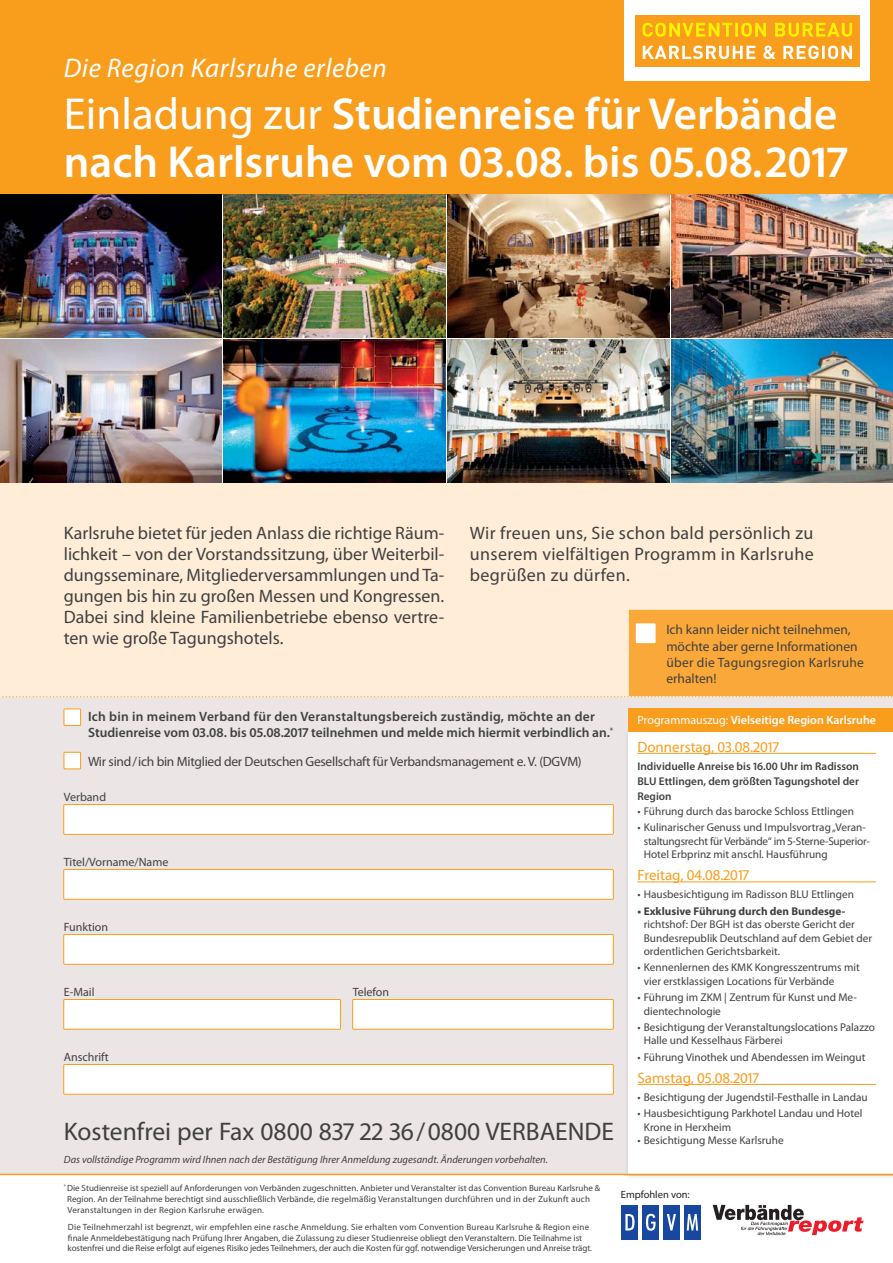
<style>
.page{position:relative;width:893px;height:1263px;background:#fff}
.page>*{position:absolute;margin:0;border:0;box-sizing:border-box;transform-origin:0 0}
.t1{font:600 45px/48px "Myriad Pro";color:#fff}
.t2{font:italic 27px "Myriad Pro";letter-spacing:.02em;color:#fff}
.t3{font:25.5px "Myriad Pro";color:#404041}
.t4{font:18px/21px "Myriad Pro";letter-spacing:.005em;color:#404041;text-align:justify}
.t5{font:15px "Myriad Pro";color:#f99d1c}
.t6{font:600 13.5px/16.2px "Myriad Pro";color:#404041}
.t7{font:13.5px/16.2px "Myriad Pro";color:#404041}
.t8{font:13.5px "Myriad Pro";letter-spacing:-.02em;color:#404041}
.t9{font:12px "Myriad Pro";color:#404041}
.t10{font:600 12px "Myriad Pro";color:#fff}
.t11{font:11.25px/13.5px "Myriad Pro";color:#404041}
.t12{font:600 11.25px/15px "Myriad Pro";color:#404041;text-align:justify}
.t13{font:700 11.25px "Myriad Pro";color:#404041}
.t14{font:italic 10.5px "Myriad Pro";color:#404041}
.t15{font:10.5px "Myriad Pro";color:#231f20}
.t16{font:9px/10.8px "Myriad Pro";color:#404041}
.s1{font-weight:400}
</style>
<div class="page">
<div style="left:0;top:0;width:893px;height:1174px;background:#ffedd7"></div>
<div style="left:0;top:0;width:893px;height:195px;background:#f99d1c"></div>
<div style="left:0;top:697px;width:893px;height:478px;background:#ebe6e5"></div>
<div style="left:64px;top:804px;width:549px;height:30px;background:#fff"></div>
<div style="left:64px;top:804px;width:549px;height:30px;border:1px solid #f99d1c"></div>
<div style="left:64px;top:869px;width:549px;height:30px;background:#fff"></div>
<div style="left:64px;top:869px;width:549px;height:30px;border:1px solid #f99d1c"></div>
<div style="left:64px;top:934px;width:549px;height:30px;background:#fff"></div>
<div style="left:64px;top:934px;width:549px;height:30px;border:1px solid #f99d1c"></div>
<div style="left:64px;top:1064px;width:549px;height:30px;background:#fff"></div>
<div style="left:64px;top:1064px;width:549px;height:30px;border:1px solid #f99d1c"></div>
<div style="left:64px;top:709px;width:17px;height:16px;background:#fff"></div>
<div style="left:64px;top:709px;width:17px;height:17px;border:1px solid #f99d1c"></div>
<div style="left:64px;top:752px;width:17px;height:17px;background:#fff"></div>
<div style="left:64px;top:752px;width:17px;height:17px;border:1px solid #f99d1c"></div>
<div style="left:64px;top:999px;width:277px;height:30px;background:#fff"></div>
<div style="left:64px;top:999px;width:277px;height:30px;border:1px solid #f99d1c"></div>
<div style="left:353px;top:999px;width:260px;height:30px;background:#fff"></div>
<div style="left:352px;top:999px;width:261px;height:30px;border:1px solid #f99d1c"></div>
<svg style="left:713px;top:1205px;width:151px;height:30px"></svg>
<div style="left:621px;top:1205px;width:17px;height:34px;background:#17479e"></div>
<svg style="left:625px;top:1214px;width:9px;height:16px"></svg>
<div style="left:642px;top:1205px;width:17px;height:34px;background:#17479e"></div>
<svg style="left:646px;top:1214px;width:10px;height:17px"></svg>
<div style="left:663px;top:1205px;width:17px;height:34px;background:#17479e"></div>
<svg style="left:667px;top:1214px;width:9px;height:16px"></svg>
<div style="left:684px;top:1205px;width:17px;height:34px;background:#17479e"></div>
<svg style="left:687px;top:1214px;width:11px;height:16px"></svg>
<div style="left:629px;top:732px;width:264px;height:442px;background:#fff"></div>
<hr style="left:637px;top:753px;width:239px;height:1px;background:#f99d1c">
<hr style="left:637px;top:881px;width:239px;height:1px;background:#f99d1c">
<hr style="left:637px;top:1084px;width:239px;height:1px;background:#f99d1c">
<div style="left:629px;top:709px;width:264px;height:23px;background:#f99d1c"></div>
<img style="left:0;top:195px;width:893px;height:287px">
<div style="left:625px;top:0;width:245px;height:81px;background:#fff"></div>
<div style="left:635px;top:15px;width:225px;height:51px;background:#f99d1c"></div>
<svg style="left:643px;top:46px;width:209px;height:13px"></svg>
<svg style="left:642px;top:23px;width:210px;height:14px"></svg>
<hr style="left:0;top:1174px;width:893px;height:1px;background:#f99d1c">
<svg style="left:2px;top:610px;width:891px;height:87px"></svg>
<div style="left:636px;top:623px;width:20px;height:20px;background:#fff"></div>
<h2 class="t2" style="left:64px;top:58px;width:324px">Die Region Karlsruhe erleben</h2>
<h1 class="t1" style="left:64px;top:94px;width:785px"><span class="s1">Einladung zur</span> Studienreise für Verbände nach Karlsruhe vom 03.08. bis 05.08.2017</h1>
<p class="t4" style="left:64px;top:524px;width:382px">Karlsruhe bietet für jeden Anlass die richtige Räum&shy;lichkeit – von der Vorstandssitzung, über Weiterbil&shy;dungsseminare, Mitgliederversammlungen und Ta&shy;gungen bis hin zu großen Messen und Kongressen.<br>Dabei sind kleine Familienbetriebe ebenso vertre&shy;ten wie große Tagungshotels.</p>
<h3 class="t4" style="left:470px;top:524px;width:345px">Wir freuen uns, Sie schon bald persönlich zu unserem vielfältigen Programm in Karlsruhe begrüßen zu dürfen.</h3>
<p class="t7" style="left:666px;top:623px;width:199px">Ich kann leider nicht teilnehmen, möchte aber gerne Informationen über die Tagungsregion Karlsruhe erhalten!</p>
<p class="t6" style="left:88px;top:710px;width:527px">Ich bin in meinem Verband für den Veranstaltungsbereich zuständig, möchte an der<br>Studienreise vom 03.08. bis 05.08.2017 teilnehmen und melde mich hiermit verbindlich an.<sup>*</sup></p>
<p class="t8" style="left:88px;top:756px;width:495px">Wir sind/ich bin Mitglied der Deutschen Gesellschaft für Verbandsmanagement e. V. (DGVM)</p>
<p class="t9" style="left:64px;top:792px;width:44px">Verband</p>
<p class="t9" style="left:64px;top:857px;width:106px">Titel/Vorname/Name</p>
<p class="t9" style="left:64px;top:922px;width:46px">Funktion</p>
<p class="t9" style="left:64px;top:987px;width:32px">E-Mail</p>
<p class="t9" style="left:353px;top:987px;width:38px">Telefon</p>
<p class="t9" style="left:64px;top:1052px;width:47px">Anschrift</p>
<h3 class="t3" style="left:64px;top:1122px;width:552px">Kostenfrei per Fax 0800 837 22 36/0800 VERBAENDE</h3>
<p class="t14" style="left:64px;top:1156px;width:486px">Das vollständige Programm wird Ihnen nach der Bestätigung Ihrer Anmeldung zugesandt. Änderungen vorbehalten.</p>
<p class="t16" style="left:67px;top:1184px;width:534px;text-indent:-3px"><sup>*</sup> Die Studienreise ist speziell auf Anforderungen von Verbänden zugeschnitten. Anbieter und Veranstalter ist das Convention Bureau Karlsruhe &amp;<br>Region. An der Teilnahme berechtigt sind ausschließlich Verbände, die regelmäßig Veranstaltungen durchführen und in der Zukunft auch<br>Veranstaltungen in der Region Karlsruhe erwägen.</p>
<p class="t16" style="left:68px;top:1222px;width:526px">Die Teilnehmerzahl ist begrenzt, wir empfehlen eine rasche Anmeldung. Sie erhalten vom Convention Bureau Karlsruhe &amp; Region eine finale Anmeldebestätigung nach Prüfung Ihrer Angaben, die Zulassung zu dieser Studienreise obliegt den Veranstaltern. Die Teilnahme ist kostenfrei und die Reise erfolgt auf eigenes Risiko jedes Teilnehmers, der auch die Kosten für ggf. notwendige Versicherungen und Anreise trägt.</p>
<p class="t10" style="left:637px;top:715px;width:240px"><span class="s1">Programmauszug:</span> Vielseitige Region Karlsruhe</p>
<h3 class="t5" style="left:637px;top:741px;width:143px">Donnerstag, 03.08.2017</h3>
<p class="t12" style="left:637px;top:760px;width:223px">Individuelle Anreise bis 16.00 Uhr im Radisson BLU Ettlingen, dem größten Tagungshotel der Region</p>
<p class="t11" style="left:637px;top:805px;width:218px">• Führung durch das barocke Schloss Ettlingen</p>
<p class="t11" style="left:644px;top:822px;width:228px;text-indent:-6px">• Kulinarischer Genuss und Impulsvortrag „Veran&shy;staltungsrecht für Verbände“ im 5-Sterne-Superior-<br>Hotel Erbprinz mit anschl. Hausführung</p>
<h3 class="t5" style="left:637px;top:870px;width:113px">Freitag, 04.08.2017</h3>
<p class="t11" style="left:637px;top:889px;width:218px">• Hausbesichtigung im Radisson BLU Ettlingen</p>
<p class="t13" style="left:637px;top:907px;width:209px">• Exklusive Führung durch den Bundesge-</p>
<p class="t11" style="left:644px;top:919px;width:230px">richtshof: Der BGH ist das oberste Gericht der<br>Bundesrepublik Deutschland auf dem Gebiet der ordentlichen Gerichtsbarkeit.</p>
<p class="t11" style="left:644px;top:962px;width:218px;text-indent:-6px">• Kennenlernen des KMK Kongresszentrums mit vier erstklassigen Locations für Verbände</p>
<p class="t11" style="left:644px;top:992px;width:215px;text-indent:-6px">• Führung im ZKM | Zentrum für Kunst und Me&shy;dientechnologie</p>
<p class="t11" style="left:644px;top:1021px;width:233px;text-indent:-6px">• Besichtigung der Veranstaltungslocations Palazzo<br>Halle und Kesselhaus Färberei</p>
<p class="t11" style="left:637px;top:1051px;width:230px">• Führung Vinothek und Abendessen im Weingut</p>
<h3 class="t5" style="left:637px;top:1072px;width:123px">Samstag, 05.08.2017</h3>
<p class="t11" style="left:637px;top:1091px;width:232px">• Besichtigung der Jugendstil-Festhalle in Landau</p>
<p class="t11" style="left:644px;top:1108px;width:220px;text-indent:-6px">• Hausbesichtigung Parkhotel Landau und Hotel<br>Krone in Herxheim</p>
<p class="t11" style="left:637px;top:1134px;width:148px">• Besichtigung Messe Karlsruhe</p>
<p class="t15" style="left:621px;top:1190px;width:70px">Empfohlen von:</p>
</div>
